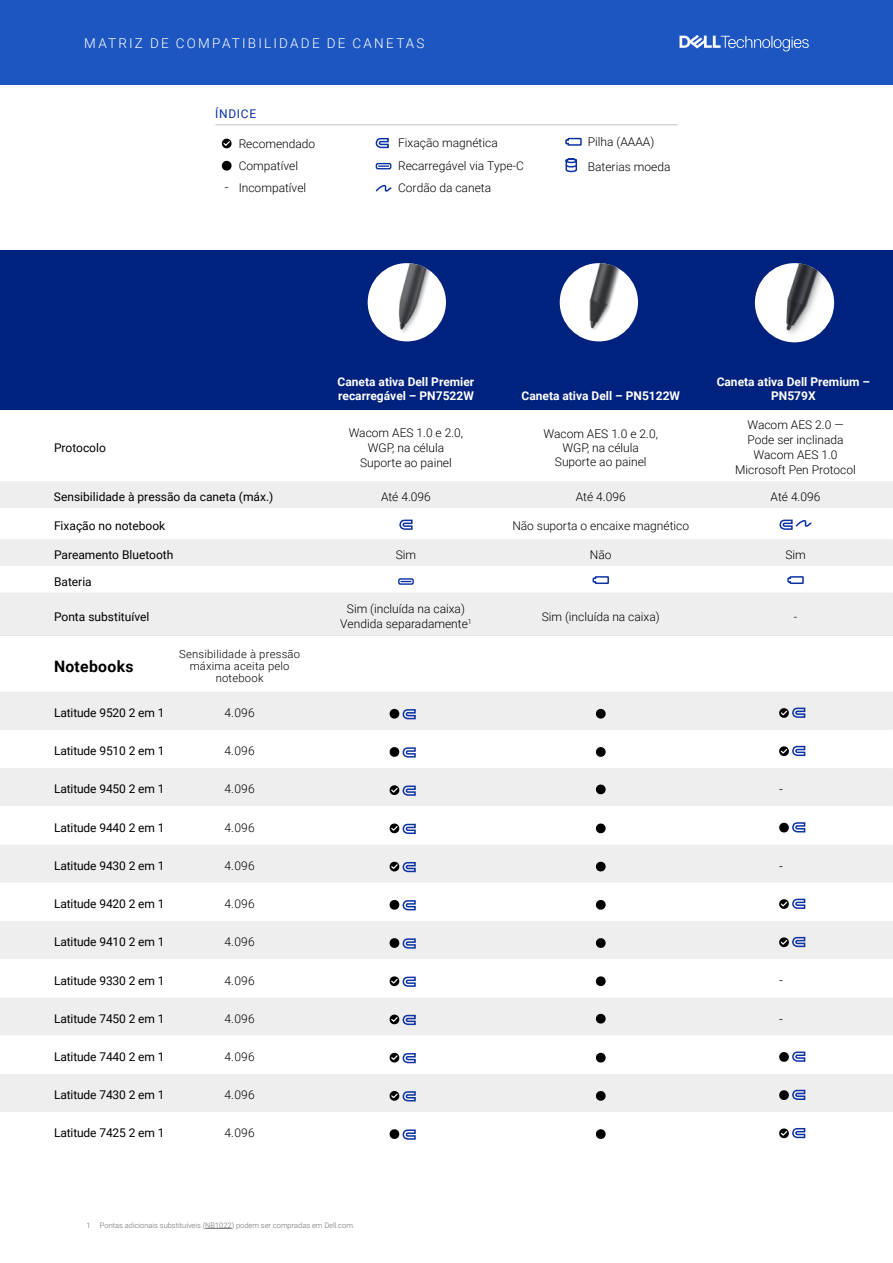
<style>
.page{position:relative;width:893px;height:1263px;background:#fff}
.page>*{position:absolute;margin:0;border:0;box-sizing:border-box;transform-origin:0 0}
.t1{font:700 15.75px "Roboto";letter-spacing:.02em;color:#000}
.t2{font:300 13.5px "Roboto";letter-spacing:.165em;color:#fff}
.t3{font:300 13.5px "Roboto";color:#000}
.t4{font:300 12px/15px "Roboto";color:#000;text-align:center}
.t5{font:12px "Roboto";letter-spacing:-.01em;color:#000}
.t6{font:700 12px/14.4px "Roboto";color:#fff}
.t7{font:12px "Roboto";letter-spacing:.06em;color:#0c32a4}
.t8{font:300 11.25px/12px "Roboto";letter-spacing:.02em;color:#000;text-align:center}
.t9{font:300 7.5px "Roboto";color:#6e6e6e}
.s1{font-size:13.5px}
</style>
<div class="page">
<svg style="left:205px;top:1228px;width:27px;height:1px"></svg>
<div style="left:0;top:251px;width:893px;height:159px;background:#00227f"></div>
<svg style="left:0;top:481px;width:893px;height:155px;fill:#eee"></svg>
<svg style="left:398px;top:519px;width:15px;height:12px"></svg>
<svg style="left:779px;top:519px;width:34px;height:12px"></svg>
<svg style="left:398px;top:578px;width:16px;height:7px"></svg>
<svg style="left:592px;top:575px;width:18px;height:10px"></svg>
<svg style="left:787px;top:575px;width:17px;height:10px"></svg>
<img style="left:368px;top:263px;width:78px;height:78px;border-radius:39px">
<img style="left:560px;top:263px;width:78px;height:78px;border-radius:39px">
<div style="left:0;top:692px;width:893px;height:38px;background:#eee"></div>
<svg style="left:0;top:750px;width:893px;height:386px"></svg>
<svg style="left:390px;top:708px;width:26px;height:12px"></svg>
<svg style="left:596px;top:709px;width:10px;height:10px"></svg>
<svg style="left:779px;top:707px;width:27px;height:12px"></svg>
<svg style="left:390px;top:747px;width:26px;height:11px"></svg>
<svg style="left:596px;top:747px;width:10px;height:10px"></svg>
<svg style="left:779px;top:745px;width:27px;height:12px"></svg>
<svg style="left:390px;top:785px;width:26px;height:11px"></svg>
<svg style="left:596px;top:784px;width:10px;height:10px"></svg>
<svg style="left:390px;top:823px;width:26px;height:12px"></svg>
<svg style="left:596px;top:823px;width:10px;height:10px"></svg>
<svg style="left:779px;top:821px;width:27px;height:12px"></svg>
<svg style="left:390px;top:861px;width:26px;height:12px"></svg>
<svg style="left:596px;top:862px;width:10px;height:9px"></svg>
<svg style="left:390px;top:899px;width:26px;height:12px"></svg>
<svg style="left:596px;top:900px;width:10px;height:10px"></svg>
<svg style="left:779px;top:898px;width:27px;height:12px"></svg>
<svg style="left:390px;top:938px;width:26px;height:11px"></svg>
<svg style="left:596px;top:938px;width:10px;height:10px"></svg>
<svg style="left:779px;top:936px;width:27px;height:12px"></svg>
<svg style="left:390px;top:976px;width:26px;height:11px"></svg>
<svg style="left:596px;top:976px;width:10px;height:10px"></svg>
<svg style="left:390px;top:1014px;width:26px;height:12px"></svg>
<svg style="left:596px;top:1014px;width:10px;height:9px"></svg>
<svg style="left:390px;top:1052px;width:26px;height:12px"></svg>
<svg style="left:596px;top:1053px;width:10px;height:9px"></svg>
<svg style="left:779px;top:1051px;width:27px;height:11px"></svg>
<svg style="left:390px;top:1090px;width:26px;height:12px"></svg>
<svg style="left:596px;top:1091px;width:10px;height:10px"></svg>
<svg style="left:779px;top:1089px;width:27px;height:12px"></svg>
<svg style="left:390px;top:1129px;width:26px;height:11px"></svg>
<svg style="left:596px;top:1129px;width:10px;height:10px"></svg>
<svg style="left:779px;top:1127px;width:27px;height:12px"></svg>
<img style="left:755px;top:263px;width:79px;height:79px;border-radius:40px">
<div style="left:0;top:0;width:893px;height:84px;background:#1d56c0"></div>
<svg style="left:679px;top:35px;width:130px;height:16px"></svg>
<svg style="left:222px;top:139px;width:10px;height:9px"></svg>
<svg style="left:375px;top:137px;width:14px;height:12px"></svg>
<svg style="left:222px;top:161px;width:10px;height:10px"></svg>
<svg style="left:375px;top:184px;width:17px;height:8px"></svg>
<hr style="left:215px;top:124px;width:462px;height:1px;background:#c8c9c7">
<svg style="left:376px;top:163px;width:15px;height:6px"></svg>
<svg style="left:565px;top:137px;width:17px;height:9px"></svg>
<svg style="left:565px;top:158px;width:13px;height:15px"></svg>
<p class="t2" style="left:84px;top:33px;width:342px">MATRIZ DE COMPATIBILIDADE DE CANETAS</p>
<p class="t5" style="left:54px;top:439px;width:53px">Protocolo</p>
<p class="t7" style="left:215px;top:105px;width:43px">ÍNDICE</p>
<p class="t4" style="left:239px;top:135px;width:78px">Recomendado</p>
<p class="t4" style="left:398px;top:134px;width:101px">Fixação magnética</p>
<p class="t4" style="left:239px;top:158px;width:61px">Compatível</p>
<p class="t4" style="left:225px;top:180px;width:83px"><span class="s1">-</span> Incompatível</p>
<p class="t4" style="left:398px;top:179px;width:94px">Cordão da caneta</p>
<p class="t4" style="left:398px;top:158px;width:127px">Recarregável via Type-C</p>
<p class="t4" style="left:588px;top:128px;width:84px;line-height:25px;text-align:left">Pilha (AAAA)<br>Baterias moeda</p>
<p class="t6" style="left:338px;top:374px;width:138px">Caneta ativa Dell Premier recarregável – PN7522W</p>
<p class="t6" style="left:521px;top:388px;width:160px">Caneta ativa Dell – PN5122W</p>
<p class="t6" style="left:717px;top:374px;width:155px;text-align:center">Caneta ativa Dell Premium –<br>PN579X</p>
<p class="t4" style="left:349px;top:425px;width:116px">Wacom AES 1.0 e 2.0,<br>WGP, na célula<br>Suporte ao painel</p>
<p class="t4" style="left:543px;top:426px;width:116px;line-height:14.4px">Wacom AES 1.0 e 2.0,<br>WGP, na célula<br>Suporte ao painel</p>
<p class="t4" style="left:735px;top:417px;width:122px">Wacom AES 2.0 —<br>Pode ser inclinada<br>Wacom AES 1.0<br>Microsoft Pen Protocol</p>
<p class="t5" style="left:54px;top:488px;width:221px">Sensibilidade à pressão da caneta (máx.)</p>
<p class="t4" style="left:381px;top:489px;width:51px">Até 4.096</p>
<p class="t4" style="left:576px;top:489px;width:51px">Até 4.096</p>
<p class="t4" style="left:771px;top:489px;width:51px">Até 4.096</p>
<p class="t5" style="left:54px;top:517px;width:113px">Fixação no notebook</p>
<p class="t4" style="left:512px;top:518px;width:178px">Não suporta o encaixe magnético</p>
<p class="t5" style="left:54px;top:546px;width:121px">Pareamento Bluetooth</p>
<p class="t4" style="left:396px;top:547px;width:22px">Sim</p>
<p class="t4" style="left:590px;top:547px;width:23px">Não</p>
<p class="t4" style="left:785px;top:547px;width:22px">Sim</p>
<p class="t5" style="left:54px;top:573px;width:39px">Bateria</p>
<p class="t5" style="left:54px;top:608px;width:97px">Ponta substituível</p>
<p class="t4" style="left:340px;top:601px;width:133px;line-height:14.4px">Sim (incluída na caixa)<br>Vendida separadamente<sup>1</sup></p>
<p class="t4" style="left:542px;top:608px;width:120px">Sim (incluída na caixa)</p>
<p class="t4" style="left:794px;top:608px;width:5px">-</p>
<h1 class="t1" style="left:54px;top:655px;width:81px">Notebooks</h1>
<p class="t8" style="left:179px;top:647px;width:123px">Sensibilidade à pressão máxima aceita pelo notebook</p>
<p class="t5" style="left:54px;top:704px;width:112px">Latitude 9520 2 em 1</p>
<p class="t4" style="left:224px;top:705px;width:32px">4.096</p>
<p class="t5" style="left:54px;top:743px;width:112px">Latitude 9510 2 em 1</p>
<p class="t4" style="left:224px;top:743px;width:32px">4.096</p>
<p class="t5" style="left:54px;top:781px;width:112px">Latitude 9450 2 em 1</p>
<p class="t4" style="left:224px;top:781px;width:32px">4.096</p>
<p class="t3" style="left:779px;top:780px;width:5px">-</p>
<p class="t5" style="left:54px;top:819px;width:112px">Latitude 9440 2 em 1</p>
<p class="t4" style="left:224px;top:819px;width:32px">4.096</p>
<p class="t5" style="left:54px;top:857px;width:112px">Latitude 9430 2 em 1</p>
<p class="t4" style="left:224px;top:858px;width:32px">4.096</p>
<p class="t3" style="left:779px;top:856px;width:5px">-</p>
<p class="t5" style="left:54px;top:895px;width:112px">Latitude 9420 2 em 1</p>
<p class="t4" style="left:224px;top:896px;width:32px">4.096</p>
<p class="t5" style="left:54px;top:934px;width:112px">Latitude 9410 2 em 1</p>
<p class="t4" style="left:224px;top:934px;width:32px">4.096</p>
<p class="t5" style="left:54px;top:972px;width:112px">Latitude 9330 2 em 1</p>
<p class="t4" style="left:224px;top:972px;width:32px">4.096</p>
<p class="t3" style="left:779px;top:971px;width:5px">-</p>
<p class="t5" style="left:54px;top:1010px;width:112px">Latitude 7450 2 em 1</p>
<p class="t4" style="left:224px;top:1010px;width:32px">4.096</p>
<p class="t3" style="left:779px;top:1009px;width:5px">-</p>
<p class="t5" style="left:54px;top:1048px;width:112px">Latitude 7440 2 em 1</p>
<p class="t4" style="left:224px;top:1049px;width:32px">4.096</p>
<p class="t5" style="left:54px;top:1086px;width:112px">Latitude 7430 2 em 1</p>
<p class="t4" style="left:224px;top:1087px;width:32px">4.096</p>
<p class="t5" style="left:54px;top:1125px;width:112px">Latitude 7425 2 em 1</p>
<p class="t4" style="left:224px;top:1125px;width:32px">4.096</p>
<p class="t9" style="left:86px;top:1220px;width:270px">1 Pontas adicionais substituíveis (NB1022) podem ser compradas em Dell.com.</p>
</div>
